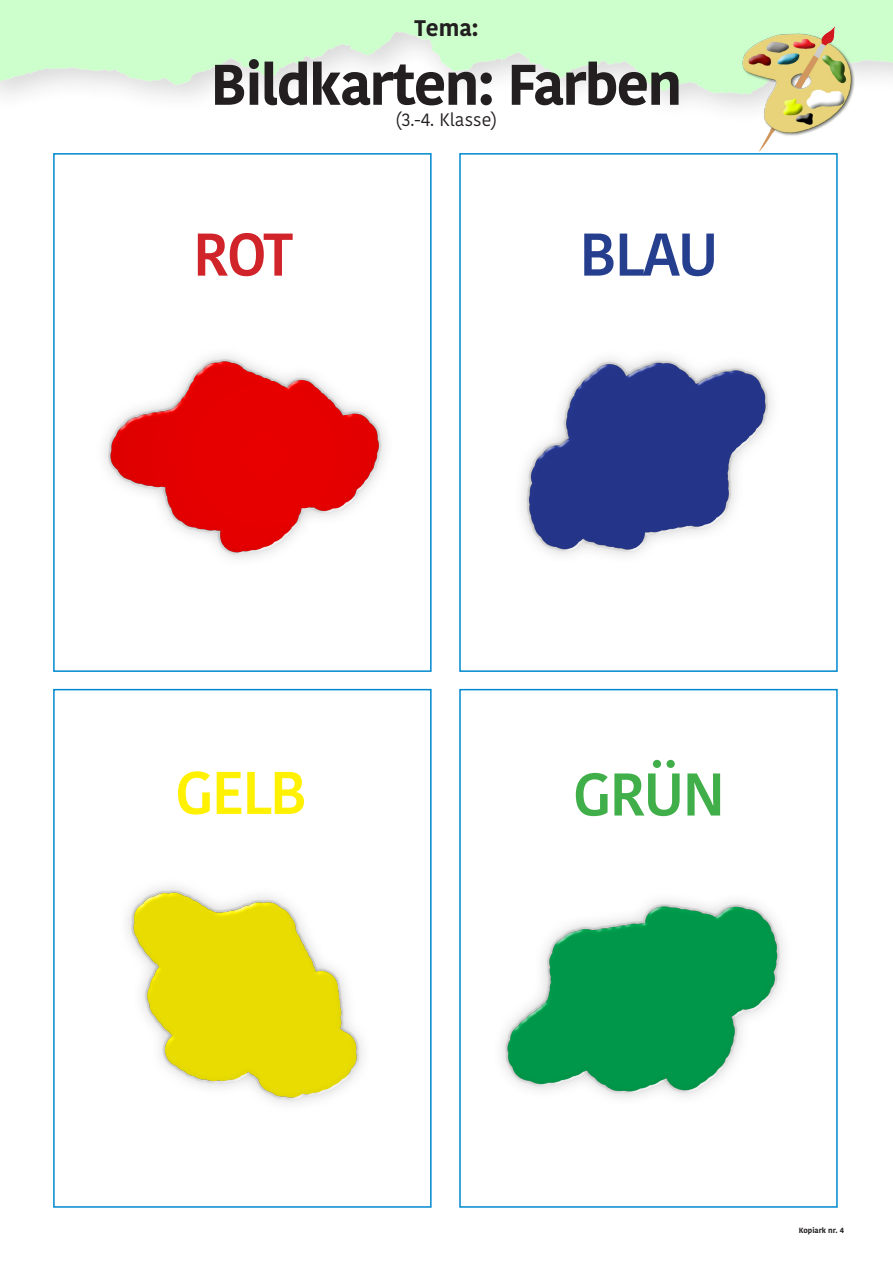
<style>
.page{position:relative;width:893px;height:1263px;background:#fff}
.page>*{position:absolute;margin:0;border:0;box-sizing:border-box;transform-origin:0 0}
.t1{font:600 60px "Kohinoor Bangla";color:#fff101}
.t2{font:600 60px "Kohinoor Bangla";color:#40ae49}
.t3{font:600 60px "Kohinoor Bangla";color:#253f8e}
.t4{font:600 60px "Kohinoor Bangla";color:#d1232a}
.t5{font:700 57px "Kohinoor Bangla";letter-spacing:-.03em;color:#231f20}
.t6{font:700 22.5px "Kohinoor Bangla";color:#231f20}
.t7{font:18px "Kohinoor Bangla";color:#231f20}
.t8{font:700 7.5px "Kohinoor Bangla";color:#231f20}
</style>
<div class="page">
<div style="left:53px;top:153px;width:379px;height:519px;border:2px solid #0089cf"></div>
<div style="left:53px;top:689px;width:379px;height:519px;border:2px solid #0089cf"></div>
<div style="left:459px;top:689px;width:379px;height:519px;border:2px solid #0089cf"></div>
<div style="left:459px;top:153px;width:379px;height:519px;border:2px solid #0089cf"></div>
<img style="left:104px;top:285px;width:328px;height:297px">
<img style="left:127px;top:886px;width:236px;height:218px">
<img style="left:501px;top:900px;width:283px;height:198px">
<img style="left:522px;top:356px;width:250px;height:200px">
<img style="left:0;top:0;width:893px;height:105px">
<img style="left:716px;top:12px;width:161px;height:154px">
<p class="t6" style="left:414px;top:9px;width:65px">Tema:</p>
<p class="t5" style="left:211px;top:35px;width:473px">Bildkarten: Farben</p>
<p class="t7" style="left:396px;top:106px;width:103px">(3.-4. Klasse)</p>
<p class="t4" style="left:193px;top:204px;width:102px">ROT</p>
<p class="t3" style="left:579px;top:204px;width:141px">BLAU</p>
<p class="t1" style="left:175px;top:743px;width:134px">GELB</p>
<p class="t2" style="left:573px;top:744px;width:154px">GRÜN</p>
<p class="t8" style="left:799px;top:1224px;width:47px">Kopiark nr. 4</p>
</div>
